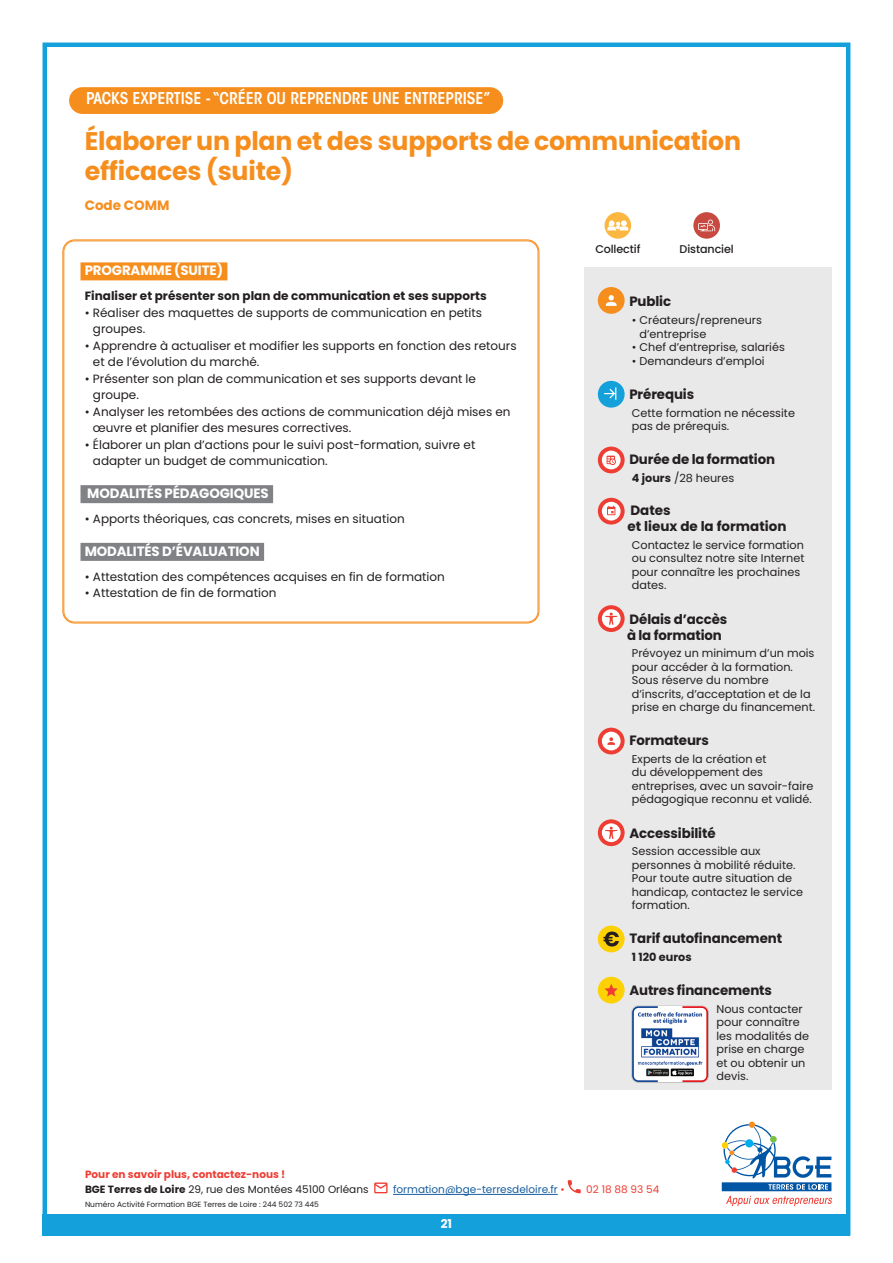
<style>
.page{position:relative;width:893px;height:1263px;background:#fff}
.page>*{position:absolute;margin:0;border:0;box-sizing:border-box;transform-origin:0 0}
.titre_formation{font:700 25.5px/30px "Poppins";letter-spacing:-.01em;color:#f68e1e}
.t1{font:600 condensed 16.2px "ITC Avant Garde Std";color:#fff}
.t2{font:700 13.5px/16.2px "Poppins";letter-spacing:-.01em;color:#231f20}
.inter_titre_souligné{font:700 13.5px "Poppins";letter-spacing:-.01em;color:#fff}
.code_formation{font:700 13.5px "Poppins";color:#f68e1e}
.t3{font:700 12.15px "Poppins";color:#fff}
.txt_courant{font:12px/16.5px "Poppins";color:#231f20}
.txt_courant-2{font:700 12px "Poppins";color:#231f20}
.descriptif__col_droite{font:11.25px/13.5px "Poppins";color:#231f20}
.t4{font:500 11.25px "Poppins";letter-spacing:-.01em;color:#231f20}
.descriptif__col_droite-2{font:700 11.25px "Poppins";color:#231f20}
.t5{font:700 10.5px/15px "Poppins";color:#ee3e34}
.t6{font:10.5px "Poppins";color:#175d9e}
.t7{font:10.5px "Poppins";color:#ee3e34}
.t8{font:7.5px "Poppins";color:#231f20}
.s1{font-weight:700}
.s2{color:#231f20}
.s3{font-weight:400;color:#231f20}
.s4{color:#ee3e34}
</style>
<div class="page">
<div style="left:43px;top:1214px;width:807px;height:21px;background:#14a0db"></div>
<div style="left:69px;top:87px;width:434px;height:27px;background:#f68e1e;border-radius:13px"></div>
<div style="left:584px;top:267px;width:247px;height:823px;background:#e9e9e9"></div>
<div style="left:598px;top:287px;width:27px;height:27px;background:#f68e1e;border-radius:50%"></div>
<svg style="left:606px;top:295px;width:11px;height:11px"></svg>
<div style="left:598px;top:381px;width:27px;height:27px;background:#14a0db;border-radius:50%"></div>
<svg style="left:604px;top:387px;width:12px;height:13px"></svg>
<svg style="left:598px;top:447px;width:27px;height:26px"></svg>
<svg style="left:602px;top:451px;width:19px;height:18px"></svg>
<svg style="left:607px;top:456px;width:9px;height:9px"></svg>
<svg style="left:598px;top:498px;width:27px;height:27px"></svg>
<svg style="left:602px;top:502px;width:19px;height:18px"></svg>
<svg style="left:607px;top:506px;width:8px;height:9px"></svg>
<svg style="left:598px;top:605px;width:27px;height:27px"></svg>
<svg style="left:602px;top:609px;width:19px;height:19px"></svg>
<svg style="left:605px;top:612px;width:12px;height:13px"></svg>
<svg style="left:598px;top:728px;width:27px;height:26px"></svg>
<div style="left:602px;top:732px;width:19px;height:18px;background:#fff;border-radius:50%"></div>
<svg style="left:607px;top:737px;width:8px;height:8px"></svg>
<svg style="left:598px;top:819px;width:27px;height:27px"></svg>
<svg style="left:602px;top:823px;width:19px;height:19px"></svg>
<svg style="left:605px;top:827px;width:12px;height:12px"></svg>
<div style="left:598px;top:925px;width:27px;height:27px;background:#fed105;border-radius:50%"></div>
<svg style="left:603px;top:931px;width:16px;height:15px"></svg>
<div style="left:598px;top:977px;width:27px;height:26px;background:#fed105;border-radius:50%"></div>
<svg style="left:605px;top:984px;width:13px;height:12px"></svg>
<div style="left:81px;top:262px;width:146px;height:18px;background:#f68e1e"></div>
<div style="left:81px;top:485px;width:192px;height:18px;background:#808285"></div>
<div style="left:81px;top:543px;width:183px;height:18px;background:#808285"></div>
<img style="left:631px;top:1005px;width:78px;height:78px">
<div style="left:605px;top:212px;width:26px;height:27px;background:#fcb741;border-radius:50%"></div>
<svg style="left:607px;top:220px;width:21px;height:10px"></svg>
<svg style="left:693px;top:212px;width:27px;height:27px"></svg>
<svg style="left:698px;top:220px;width:17px;height:11px"></svg>
<div style="left:43px;top:43px;width:807px;height:1192px;border:4px solid #14a0db"></div>
<hr style="left:393px;top:1194px;width:165px;height:1px;background:#175d9e">
<svg style="left:374px;top:1182px;width:14px;height:11px"></svg>
<svg style="left:568px;top:1180px;width:13px;height:13px"></svg>
<svg style="left:726px;top:1196px;width:106px;height:10px"></svg>
<svg style="left:749px;top:1121px;width:6px;height:7px"></svg>
<div style="left:722px;top:1182px;width:109px;height:9px;background:#0155a5"></div>
<svg style="left:722px;top:1124px;width:109px;height:66px"></svg>
<h2 class="t1" style="left:86px;top:88px;width:406px">PACKS EXPERTISE - “CRÉER OU REPRENDRE UNE ENTREPRISE”</h2>
<p class="titre_formation" style="left:85px;top:126px;width:658px">Élaborer un plan et des supports de communication efficaces (suite)</p>
<p class="code_formation" style="left:85px;top:197px;width:86px">Code COMM</p>
<p class="t4" style="left:595px;top:243px;width:47px">Collectif</p>
<p class="t4" style="left:680px;top:243px;width:56px">Distanciel</p>
<p class="inter_titre_souligné" style="left:85px;top:263px;width:140px">PROGRAMME (SUITE)</p>
<p class="txt_courant-2" style="left:85px;top:289px;width:404px">Finaliser et présenter son plan de communication et ses supports</p>
<p class="txt_courant" style="left:93px;top:304px;width:391px;text-indent:-8px">• Réaliser des maquettes de supports de communication en petits groupes.</p>
<p class="txt_courant" style="left:93px;top:337px;width:425px;text-indent:-8px">• Apprendre à actualiser et modifier les supports en fonction des retours et de l’évolution du marché.</p>
<p class="txt_courant" style="left:93px;top:370px;width:385px;text-indent:-8px">• Présenter son plan de communication et ses supports devant le groupe.</p>
<p class="txt_courant" style="left:93px;top:403px;width:419px;text-indent:-8px">• Analyser les retombées des actions de communication déjà mises en œuvre et planifier des mesures correctives.</p>
<p class="txt_courant" style="left:93px;top:436px;width:384px;text-indent:-8px">• Élaborer un plan d’actions pour le suivi post-formation, suivre et adapter un budget de communication.</p>
<p class="inter_titre_souligné" style="left:87px;top:485px;width:183px">MODALITÉS PÉDAGOGIQUES</p>
<p class="txt_courant" style="left:85px;top:510px;width:321px">• Apports théoriques, cas concrets, mises en situation</p>
<p class="inter_titre_souligné" style="left:85px;top:543px;width:176px">MODALITÉS D’ÉVALUATION</p>
<p class="txt_courant" style="left:85px;top:568px;width:362px">• Attestation des compétences acquises en fin de formation</p>
<p class="txt_courant" style="left:85px;top:585px;width:193px">• Attestation de fin de formation</p>
<p class="t2" style="left:629px;top:294px;width:43px">Public</p>
<p class="descriptif__col_droite" style="left:639px;top:313px;width:124px;text-indent:-8px">• Créateurs/repreneurs d’entreprise</p>
<p class="descriptif__col_droite" style="left:632px;top:340px;width:155px">• Chef d’entreprise, salariés</p>
<p class="descriptif__col_droite" style="left:632px;top:354px;width:134px">• Demandeurs d’emploi</p>
<p class="t2" style="left:629px;top:386px;width:66px">Prérequis</p>
<p class="descriptif__col_droite" style="left:632px;top:406px;width:165px">Cette formation ne nécessite pas de prérequis.</p>
<p class="t2" style="left:629px;top:451px;width:147px">Durée de la formation</p>
<p class="descriptif__col_droite" style="left:632px;top:471px;width:104px"><span class="s1">4 jours</span> /28 heures</p>
<p class="t2" style="left:627px;top:502px;width:161px">Dates<br>et lieux de la formation</p>
<p class="descriptif__col_droite" style="left:632px;top:538px;width:174px">Contactez le service formation ou consultez notre site Internet pour connaître les prochaines dates.</p>
<p class="t2" style="left:627px;top:611px;width:102px">Délais d’accès à la formation</p>
<p class="descriptif__col_droite" style="left:632px;top:647px;width:185px">Prévoyez un minimum d’un mois pour accéder à la formation.<br>Sous réserve du nombre d’inscrits, d’acceptation et de la prise en charge du financement.</p>
<p class="t2" style="left:629px;top:732px;width:81px">Formateurs</p>
<p class="descriptif__col_droite" style="left:632px;top:752px;width:183px">Experts de la création et<br>du développement des entreprises, avec un savoir-faire pédagogique reconnu et validé.</p>
<p class="t2" style="left:629px;top:825px;width:88px">Accessibilité</p>
<p class="descriptif__col_droite" style="left:632px;top:845px;width:173px">Session accessible aux personnes à mobilité réduite.<br>Pour toute autre situation de handicap, contactez le service formation.</p>
<p class="t2" style="left:629px;top:930px;width:154px">Tarif autofinancement</p>
<p class="descriptif__col_droite-2" style="left:632px;top:950px;width:61px">1 120 euros</p>
<p class="t2" style="left:629px;top:982px;width:144px">Autres financements</p>
<p class="descriptif__col_droite" style="left:716px;top:1002px;width:94px">Nous contacter pour connaître les modalités de prise en charge et ou obtenir un devis.</p>
<p class="t5" style="left:85px;top:1167px;width:285px">Pour en savoir plus, contactez-nous !<br><span class="s2">BGE Terres de Loire</span> <span class="s3">29, rue des Montées 45100 Orléans</span></p>
<p class="t8" style="left:85px;top:1200px;width:235px">Numéro Activité Formation BGE Terres de Loire : 244 502 73 445</p>
<p class="t6" style="left:393px;top:1183px;width:173px">formation@bge-terresdeloire.fr <span class="s4">•</span></p>
<p class="t7" style="left:586px;top:1183px;width:75px">02 18 88 93 54</p>
<p class="t3" style="left:441px;top:1216px;width:13px">21</p>
</div>
